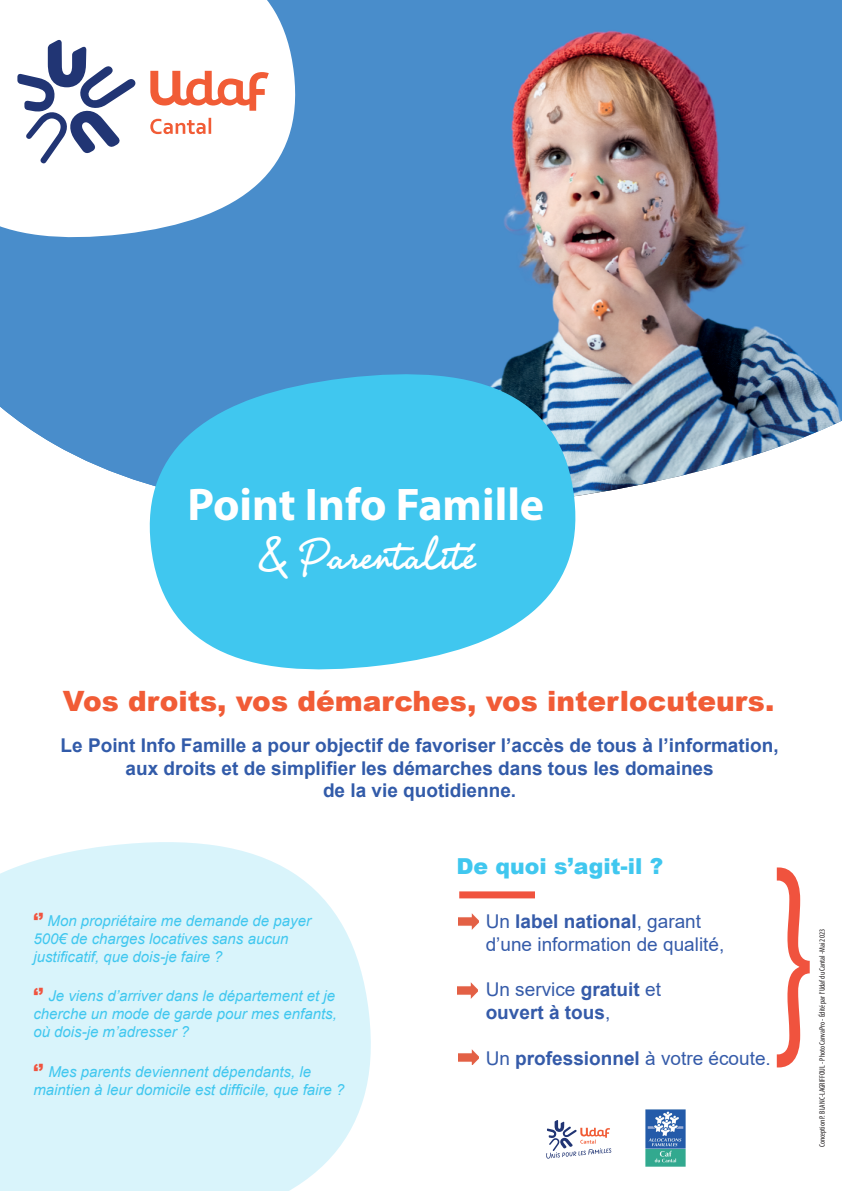
<style>
.page{position:relative;width:842px;height:1191px;background:#fff}
.page>*{position:absolute;margin:0;border:0;box-sizing:border-box;transform-origin:0 0}
.t1{font:condensed 251.4px "Myriad Pro";color:#f0533e;scale:.67 1}
.t2{font:48px "PR8 Charade";color:#fff}
.t3{font:700 45.9px "Myriad Pro";color:#fff}
.t4{font:900 28px "Arial";color:#f15c36}
.t5{font:900 22px "Arial";color:#40c7ef}
.t6{font:700 19px/22.8px "Arial";color:#325ba9;text-align:center}
.t7{font:19px/22.8px "Arial";color:#355ba9}
.t8{font:700 19px/22.8px "Arial";color:#355ba9}
.t9{font:italic 15px/18px "Arial";color:#40c7ef}
.t10{font:condensed 8px "Myriad Pro";color:#231f20}
.s1{font-weight:900;font-style:normal;font-size:18px;color:#f0533e}
.s2{font-weight:700}
.s3{font-weight:400}
</style>
<div class="page">
<img style="left:0;top:0;width:842px;height:496px">
<svg style="left:0;top:0;width:297px;height:238px"></svg>
<svg style="left:0;top:842px;width:371px;height:349px;background:#dcf5fb"></svg>
<svg style="left:17px;top:39px;width:119px;height:125px"></svg>
<svg style="left:150px;top:71px;width:119px;height:40px"></svg>
<svg style="left:150px;top:118px;width:61px;height:16px"></svg>
<div style="left:459px;top:891px;width:76px;height:7px;background:#f0533e"></div>
<img style="left:458px;top:914px;width:21px;height:15px">
<img style="left:457px;top:982px;width:21px;height:16px">
<img style="left:458px;top:1049px;width:21px;height:16px">
<svg style="left:148px;top:373px;width:429px;height:297px;background:#54c6eb"></svg>
<svg style="left:546px;top:1120px;width:65px;height:38px"></svg>
<img style="left:646px;top:1109px;width:39px;height:58px">
<h3 class="t3" style="left:187px;top:475px;width:358px">Point Info Famille</h3>
<h2 class="t2" style="left:255px;top:521px;width:222px">&amp; Parentalité</h2>
<h3 class="t4" style="left:63px;top:680px;width:713px">Vos droits, vos démarches, vos interlocuteurs.</h3>
<p class="t6" style="left:61px;top:734px;width:719px">Le Point Info Famille a pour objectif de favoriser l’accès de tous à l’information, aux droits et de simplifier les démarches dans tous les domaines<br>de la vie quotidienne.</p>
<p class="t9" style="left:33px;top:911px;width:279px"><span class="s1">‘’</span> Mon propriétaire me demande de payer<br>500€ de charges locatives sans aucun justificatif, que dois-je faire ?</p>
<p class="t9" style="left:33px;top:987px;width:305px;text-align:justify"><span class="s1">‘’</span> Je viens d’arriver dans le département et je cherche un mode de garde pour mes enfants, où dois-je m’adresser ?</p>
<p class="t9" style="left:33px;top:1063px;width:312px"><span class="s1">‘’</span> Mes parents deviennent dépendants, le maintien à leur domicile est difficile, que faire ?</p>
<h3 class="t5" style="left:456px;top:850px;width:208px">De quoi s’agit-il ?</h3>
<h1 class="t1" style="left:772px;top:804px;width:66px">}</h1>
<p class="t7" style="left:486px;top:909px;width:240px">Un <span class="s2">label national</span>, garant d’une information de qualité,</p>
<p class="t8" style="left:486px;top:978px;width:177px"><span class="s3">Un service</span> gratuit <span class="s3">et </span>ouvert à tous<span class="s3">,</span></p>
<p class="t7" style="left:486px;top:1046px;width:287px">Un <span class="s2">professionnel</span> à votre écoute.</p>
<p class="t10" style="left:817px;top:1147px;width:220px;rotate:-90deg">Conception P. BLANC-LAGRIFFOUL - Photo CanvaPro - Édité par l’Udaf du Cantal -Mai 2023</p>
</div>
